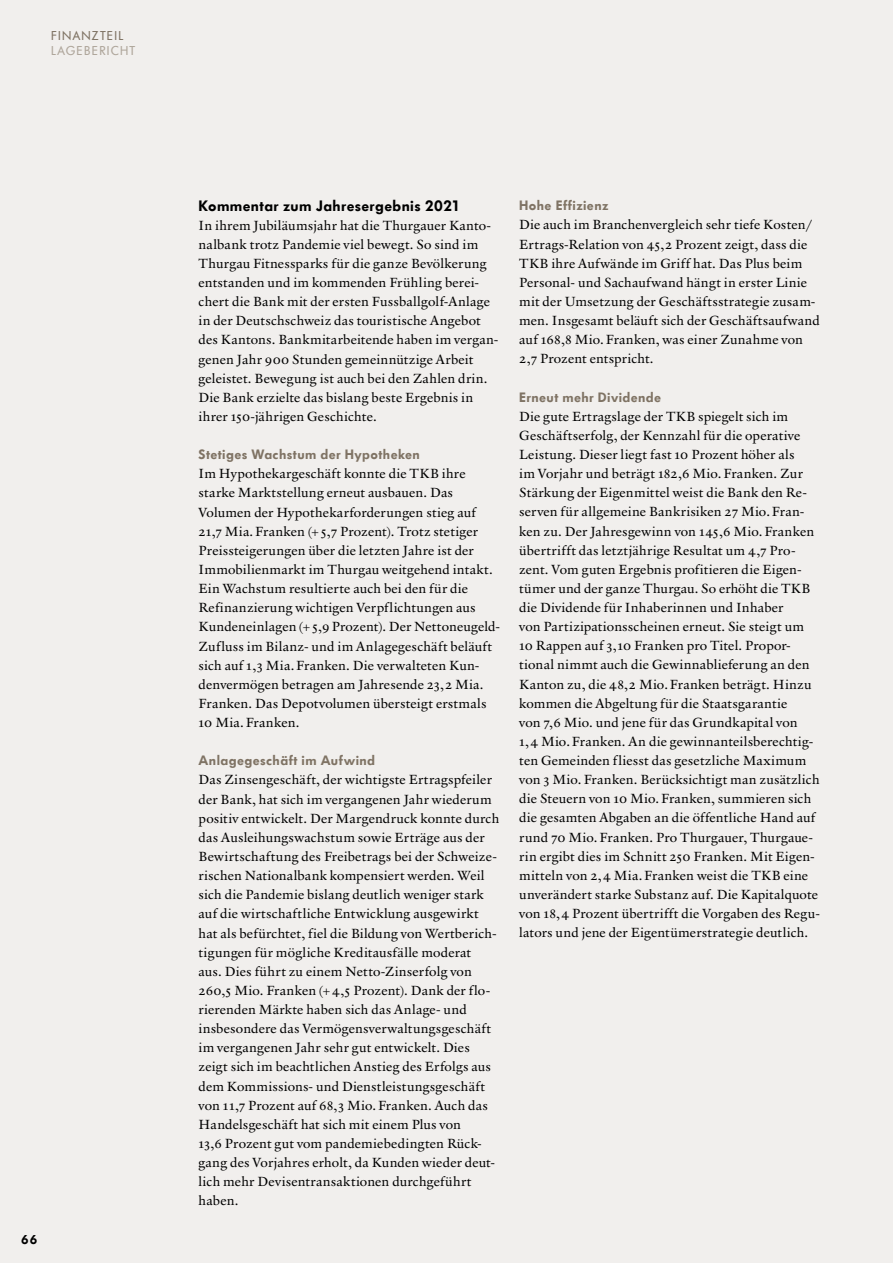
<style>
.page{position:relative;width:893px;height:1263px;background:#f1efed}
.page>*{position:absolute;margin:0;border:0;box-sizing:border-box;transform-origin:0 0}
.t1{font:600 15px "Futura BQ";letter-spacing:.025em;color:#000}
.t2{font:13.5px/19.2px "Verdigris MVB Pro Text";letter-spacing:.015em;color:#000}
.t3{font:600 13.5px "Futura BQ";letter-spacing:.03em;color:#7f7364}
.t4{font:12.75px "Futura BQ";letter-spacing:.095em;color:#afa69b}
.t5{font:12.75px "Futura BQ";letter-spacing:.105em;color:#7f7364}
.t6{font:600 12.75px "Futura BQ";color:#000}
</style>
<div class="page">
<p class="t5" style="left:51px;top:28px;width:74px">FINANZTEIL</p>
<p class="t4" style="left:51px;top:43px;width:86px">LAGEBERICHT</p>
<p class="t6" style="left:21px;top:1231px;width:18px">66</p>
<p class="t1" style="left:199px;top:195px;width:263px">Kommentar zum Jahresergebnis 2021</p>
<p class="t2" style="left:199px;top:215px;width:301px">In ihrem Jubiläumsjahr hat die Thurgauer Kanto&shy;nalbank trotz Pandemie viel bewegt. So sind im Thurgau Fitnessparks für die ganze Bevölkerung entstanden und im kommenden Frühling berei&shy;chert die Bank mit der ersten Fussballgolf-Anlage in der Deutschschweiz das touristische Angebot des Kantons. Bankmitarbeitende haben im vergan&shy;genen Jahr 900 Stunden gemeinnützige Arbeit geleistet. Bewegung ist auch bei den Zahlen drin.<br>Die Bank erzielte das bislang beste Ergebnis in ihrer 150-jährigen Geschichte.</p>
<p class="t3" style="left:199px;top:446px;width:223px">Stetiges Wachstum der Hypotheken</p>
<p class="t2" style="left:199px;top:464px;width:303px">Im Hypothekargeschäft konnte die TKB ihre starke Marktstellung erneut ausbauen. Das Volumen der Hypothekarforderungen stieg auf 21,7 Mia. Franken (+ 5,7 Prozent). Trotz stetiger Preissteigerungen über die letzten Jahre ist der Immobilienmarkt im Thurgau weitgehend intakt.<br>Ein Wachstum resultierte auch bei den für die Refinanzierung wichtigen Verpflichtungen aus Kundeneinlagen (+ 5,9Prozent). Der Nettoneugeld-Zufluss im Bilanz- und im Anlagegeschäft beläuft sich auf 1,3 Mia. Franken. Die verwalteten Kun&shy;denvermögen betragen am Jahresende 23,2 Mia.<br>Franken. Das Depotvolumen übersteigt erstmals 10 Mia. Franken.</p>
<p class="t3" style="left:199px;top:752px;width:178px">Anlagegeschäft im Aufwind</p>
<p class="t2" style="left:199px;top:770px;width:302px">Das Zinsengeschäft, der wichtigste Ertragspfeiler der Bank, hat sich im vergangenen Jahr wiederum positiv entwickelt. Der Margendruck konnte durch das Ausleihungswachstum sowie Erträge aus der Bewirtschaftung des Freibetrags bei der Schweize&shy;rischen Nationalbank kompensiert werden. Weil sich die Pandemie bislang deutlich weniger stark auf die wirtschaftliche Entwicklung ausgewirkt hat als befürchtet, fiel die Bildung von Wertberich&shy;tigungen für mögliche Kreditausfälle moderat<br>aus. Dies führt zu einem Netto-Zinserfolg von 260,5 Mio. Franken (+ 4,5 Prozent). Dank der flo&shy;rierenden Märkte haben sich das Anlage- und insbesondere das Vermögensverwaltungsgeschäft im vergangenen Jahr sehr gut entwickelt. Dies zeigt sich im beachtlichen Anstieg des Erfolgs aus dem Kommissions- und Dienstleistungsgeschäft von 11,7 Prozent auf 68,3 Mio. Franken. Auch das Handelsgeschäft hat sich mit einem Plus von<br>13,6 Prozent gut vom pandemiebedingten Rück&shy;gang des Vorjahres erholt, da Kunden wieder deut&shy;lich mehr Devisentransaktionen durchgeführt haben.</p>
<p class="t3" style="left:519px;top:197px;width:91px">Hohe Effizienz</p>
<p class="t2" style="left:519px;top:215px;width:302px">Die auch im Branchenvergleich sehr tiefe Kosten/ Ertrags-Relation von 45,2 Prozent zeigt, dass die TKB ihre Aufwände im Griff hat. Das Plus beim Personal- und Sachaufwand hängt in erster Linie mit der Umsetzung der Geschäftsstrategie zusam&shy;men. Insgesamt beläuft sich der Geschäftsaufwand auf 168,8 Mio. Franken, was einer Zunahme von 2,7 Prozent entspricht.</p>
<p class="t3" style="left:519px;top:388px;width:144px">Erneut mehr Dividende</p>
<p class="t2" style="left:519px;top:406px;width:302px">Die gute Ertragslage der TKB spiegelt sich im Geschäftserfolg, der Kennzahl für die operative Leistung. Dieser liegt fast 10 Prozent höher als<br>im Vorjahr und beträgt 182,6 Mio. Franken. Zur Stärkung der Eigenmittel weist die Bank den Re&shy;serven für allgemeine Bankrisiken 27 Mio. Fran&shy;ken zu. Der Jahresgewinn von 145,6 Mio. Franken übertrifft das letztjährige Resultat um 4,7 Pro&shy;zent. Vom guten Ergebnis profitieren die Eigen&shy;tümer und der ganze Thurgau. So erhöht die TKB die Dividende für Inhaberinnen und Inhaber<br>von Partizipationsscheinen erneut. Sie steigt um 10 Rappen auf 3,10 Franken pro Titel. Propor&shy;tional nimmt auch die Gewinnablieferung an den Kanton zu, die 48,2 Mio. Franken beträgt. Hinzu kommen die Abgeltung für die Staatsgarantie<br>von 7,6 Mio. und jene für das Grundkapital von 1,4 Mio. Franken. An die gewinnanteilsberechtig&shy;ten Gemeinden fliesst das gesetzliche Maximum von 3 Mio. Franken. Berücksichtigt man zusätzlich die Steuern von 10 Mio. Franken, summieren sich die gesamten Abgaben an die öffentliche Hand auf rund 70 Mio. Franken. Pro Thurgauer, Thurgaue&shy;rin ergibt dies im Schnitt 250 Franken. Mit Eigen&shy;mitteln von 2,4 Mia. Franken weist die TKB eine unverändert starke Substanz auf. Die Kapitalquote von 18,4 Prozent übertrifft die Vorgaben des Regu&shy;lators und jene der Eigentümerstrategie deutlich.</p>
</div>
